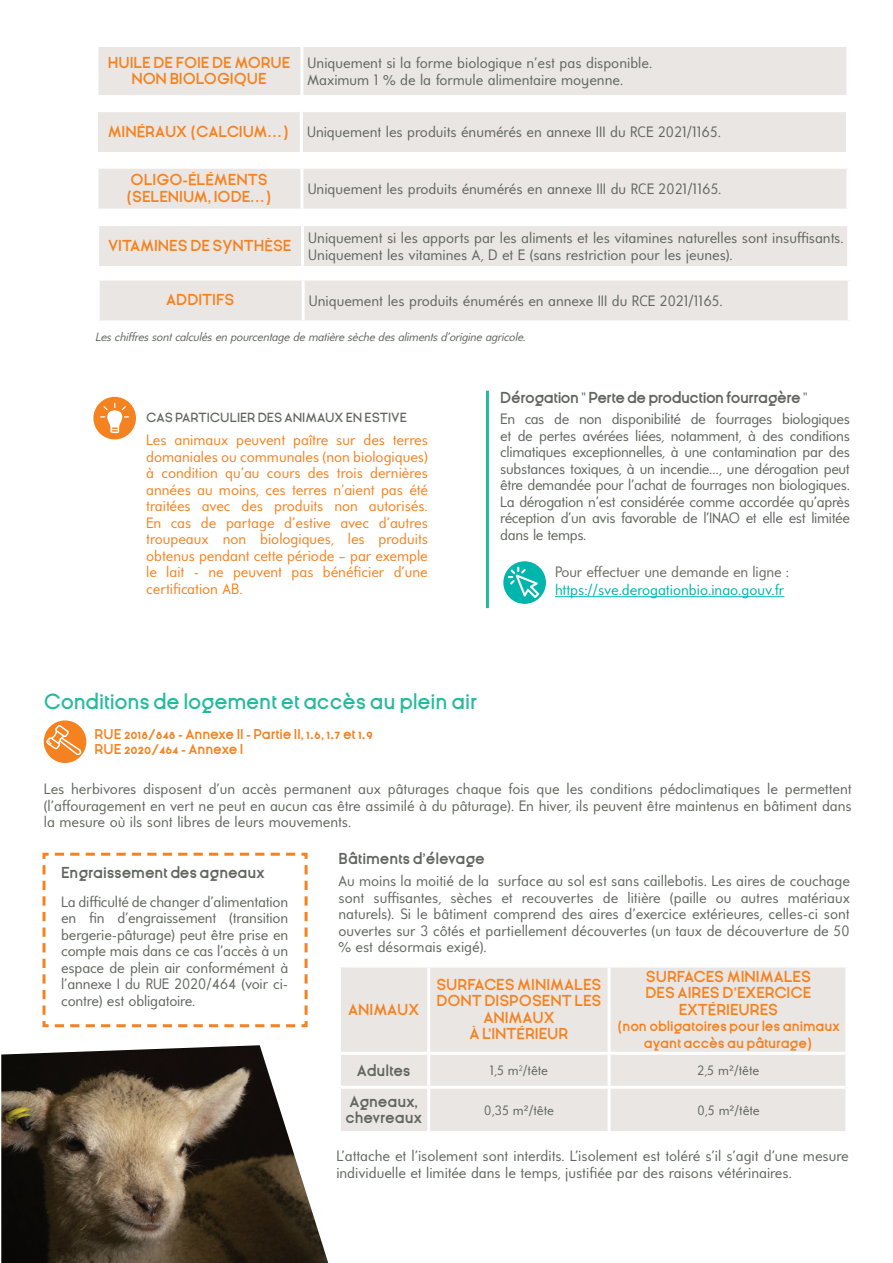
<style>
.page{position:relative;width:893px;height:1263px;background:#fff}
.page>*{position:absolute;margin:0;border:0;box-sizing:border-box;transform-origin:0 0}
.t1{font:600 21px "Ginora Sans";letter-spacing:-.005em;color:#24bb9d}
.t2{font:15px/16.5px "Universalis ADF Std";color:#61665f;text-align:justify}
.t3{font:15px/16.5px "Universalis ADF Std";color:#f58220;text-align:justify}
.t4{font:700 15px/16.5px "Ginora Sans";color:#f58220;text-align:center}
.t5{font:700 15px/16.5px "Ginora Sans";letter-spacing:-.01em;color:#61665f}
.t6{font:700 15px "Ginora Sans";letter-spacing:-.03em;color:#61665f}
.t7{font:15px "Universalis ADF Std";color:#00b5ac}
.t8{font:15px "Universalis ADF Std";letter-spacing:-.01em;color:#6b6c62}
.t9{font:700 13.5px/15px "Ginora Sans";color:#f58220}
.t10{font:13.5px "Universalis ADF Std";color:#61665f}
.t11{font:600 12.75px "Ginora Sans";color:#61665f}
.t12{font:italic 12px "Universalis ADF Std";letter-spacing:-.02em;color:#61665f}
.s1{font-family:"Ginora Sans";font-weight:700;color:#f58220}
.s2{font-family:"Delicious";font-weight:400}
</style>
<div class="page">
<div style="left:98px;top:47px;width:748px;height:48px;background:#eae6e3"></div>
<hr style="left:300px;top:47px;width:3px;height:48px;background:#fff">
<div style="left:98px;top:112px;width:748px;height:40px;background:#eae6e3"></div>
<hr style="left:300px;top:112px;width:3px;height:40px;background:#fff">
<div style="left:98px;top:169px;width:748px;height:40px;background:#eae6e3"></div>
<hr style="left:300px;top:169px;width:3px;height:40px;background:#fff">
<div style="left:99px;top:226px;width:748px;height:40px;background:#eae6e3"></div>
<hr style="left:301px;top:226px;width:3px;height:40px;background:#fff">
<div style="left:100px;top:281px;width:748px;height:39px;background:#eae6e3"></div>
<hr style="left:302px;top:281px;width:3px;height:39px;background:#fff">
<hr style="left:486px;top:391px;width:3px;height:217px;background:#24bb9d">
<div style="left:44px;top:720px;width:42px;height:43px;background:#f58220;border-radius:50%"></div>
<svg style="left:46px;top:725px;width:35px;height:32px"></svg>
<div style="left:93px;top:397px;width:43px;height:42px;background:#f58220;border-radius:50%"></div>
<svg style="left:101px;top:403px;width:28px;height:31px"></svg>
<svg style="left:42px;top:852px;width:266px;height:176px"></svg>
<div style="left:341px;top:967px;width:504px;height:164px;background:#eae6e3"></div>
<hr style="left:427px;top:967px;width:3px;height:85px;background:#fff">
<hr style="left:608px;top:967px;width:3px;height:85px;background:#fff">
<hr style="left:341px;top:1052px;width:88px;height:3px;background:#fff">
<hr style="left:429px;top:1052px;width:180px;height:3px;background:#fff">
<hr style="left:427px;top:1055px;width:3px;height:31px;background:#fff">
<hr style="left:609px;top:1052px;width:236px;height:3px;background:#fff">
<hr style="left:608px;top:1055px;width:3px;height:31px;background:#fff">
<hr style="left:341px;top:1086px;width:88px;height:3px;background:#fff">
<hr style="left:429px;top:1086px;width:180px;height:3px;background:#fff">
<hr style="left:427px;top:1089px;width:3px;height:42px;background:#fff">
<hr style="left:609px;top:1086px;width:236px;height:3px;background:#fff">
<hr style="left:608px;top:1089px;width:3px;height:42px;background:#fff">
<img style="left:1px;top:1045px;width:327px;height:218px">
<div style="left:503px;top:561px;width:43px;height:43px;background:#00b5ac;border-radius:50%"></div>
<svg style="left:508px;top:567px;width:31px;height:31px"></svg>
<hr style="left:555px;top:596px;width:229px;height:1px;background:#00b5ac">
<p class="t4" style="left:108px;top:54px;width:174px">HUILE DE FOIE DE MORUE<br>NON BIOLOGIQUE</p>
<p class="t2" style="left:308px;top:54px;width:346px">Uniquement si la forme biologique n’est pas disponible.<br>Maximum 1 % de la formule alimentaire moyenne.</p>
<p class="t2" style="left:108px;top:124px;width:615px"><span class="s1">MINÉRAUX (CALCIUM…)</span> Uniquement les produits énumérés en annexe III du RCE 2021/1165.</p>
<p class="t4" style="left:126px;top:172px;width:148px">OLIGO-ÉLÉMENTS (SELENIUM, IODE…)</p>
<p class="t2" style="left:308px;top:180px;width:415px">Uniquement les produits énumérés en annexe III du RCE 2021/1165.</p>
<p class="t4" style="left:108px;top:238px;width:183px">VITAMINES DE SYNTHÈSE</p>
<p class="t2" style="left:308px;top:229px;width:537px">Uniquement si les apports par les aliments et les vitamines naturelles sont insuffisants.<br>Uniquement les vitamines A, D et E (sans restriction pour les jeunes).</p>
<p class="t4" style="left:166px;top:292px;width:12px">ADD</p>
<p class="t4" style="left:198px;top:292px;width:37px">ITIFS</p>
<p class="t2" style="left:309px;top:292px;width:415px">Uniquement les produits énumérés en annexe III du RCE 2021/1165.</p>
<p class="t12" style="left:95px;top:330px;width:432px">Les chiffres sont calculés en pourcentage de matière sèche des aliments d’origine agricole.</p>
<p class="t11" style="left:146px;top:410px;width:261px">Cas particulier des animaux en estive</p>
<p class="t3" style="left:146px;top:432px;width:283px">Les animaux peuvent paître sur des terres domaniales ou communales (non biologiques) à condition qu’au cours des trois dernières années au moins, ces terres n’aient pas été traitées avec des produits non autorisés.<br>En cas de partage d’estive avec d’autres troupeaux non biologiques, les produits obtenus pendant cette période – par exemple le lait - ne peuvent pas bénéficier d’une certification AB.</p>
<p class="t6" style="left:500px;top:390px;width:309px">DÉROGATION <span class="s2">"</span> PERTE DE PRODUCTION FOURRAGÈRE <span class="s2">"</span></p>
<p class="t2" style="left:500px;top:410px;width:351px">En cas de non disponibilité de fourrages biologiques et de pertes avérées liées, notamment, à des conditions climatiques exceptionnelles, à une contamination par des substances toxiques, à un incendie…, une dérogation peut être demandée pour l’achat de fourrages non biologiques.<br>La dérogation n’est considérée comme accordée qu’après réception d’un avis favorable de l’INAO et elle est limitée dans le temps.</p>
<p class="t8" style="left:555px;top:562px;width:235px">Pour effectuer une demande en ligne :</p>
<p class="t7" style="left:555px;top:580px;width:231px">https://sve.derogationbio.inao.gouv.fr</p>
<h1 class="t1" style="left:44px;top:690px;width:435px">Conditions de logement et accès au plein air</h1>
<p class="t9" style="left:95px;top:726px;width:280px">RUE 2018/848 - ANNEXE II - PARTIE II, 1.6, 1.7 ET 1.9<br>RUE 2020/464 - ANNEXE I</p>
<p class="t2" style="left:44px;top:780px;width:809px">Les herbivores disposent d’un accès permanent aux pâturages chaque fois que les conditions pédoclimatiques le permettent (l’affouragement en vert ne peut en aucun cas être assimilé à du pâturage). En hiver, ils peuvent être maintenus en bâtiment dans la mesure où ils sont libres de leurs mouvements.</p>
<p class="t5" style="left:339px;top:851px;width:148px">BÂTIMENTS D’ÉLEVAGE</p>
<p class="t2" style="left:339px;top:872px;width:513px">Au moins la moitié de la surface au sol est sans caillebotis. Les aires de couchage sont suffisantes, sèches et recouvertes de litière (paille ou autres matériaux naturels). Si le bâtiment comprend des aires d’exercice extérieures, celles-ci sont ouvertes sur 3 côtés et partiellement découvertes (un taux de découverture de 50 % est désormais exigé).</p>
<p class="t5" style="left:61px;top:865px;width:205px">ENGRAISSEMENT DES AGNEAUX</p>
<p class="t2" style="left:61px;top:893px;width:229px">La difficulté de changer d’alimentation en fin d’engraissement (transition bergerie-pâturage) peut être prise en compte mais dans ce cas l’accès à un espace de plein air conformément à l’annexe I du RUE 2020/464 (voir ci&shy;contre) est obligatoire.</p>
<p class="t4" style="left:646px;top:968px;width:167px">SU RFACES MINIMALES</p>
<p class="t4" style="left:646px;top:985px;width:156px">DES AIRES D’EXERCICE</p>
<p class="t4" style="left:679px;top:1001px;width:101px">EXTÉRIEU RES</p>
<p class="t9" style="left:617px;top:1018px;width:224px;line-height:16.5px;text-align:center">(NON OBLIGATOIRES POUR LES ANIMAUX<br>AYANT ACCÈS AU PÂTURAGE)</p>
<p class="t4" style="left:436px;top:976px;width:167px">SURFACES MINIMALES<br>DONT DISPOSENT LES<br>ANIMAUX<br>À L’INTÉRIEUR</p>
<p class="t4" style="left:348px;top:1001px;width:73px">ANIMAUX</p>
<p class="t5" style="left:357px;top:1062px;width:55px">ADULTES</p>
<p class="t10" style="left:490px;top:1062px;width:60px">1,5 m<sup>2</sup>/tête</p>
<p class="t10" style="left:697px;top:1062px;width:63px">2,5 m²/tête</p>
<p class="t5" style="left:345px;top:1094px;width:78px">AGNEAUX,<br>CHEVREAUX</p>
<p class="t10" style="left:484px;top:1102px;width:71px">0,35 m²/tête</p>
<p class="t10" style="left:697px;top:1102px;width:64px">0,5 m²/tête</p>
<p class="t2" style="left:336px;top:1148px;width:514px">L’attache et l’isolement sont interdits. L’isolement est toléré s’il s’agit d’une mesure individuelle et limitée dans le temps, justifiée par des raisons vétérinaires.</p>
</div>
